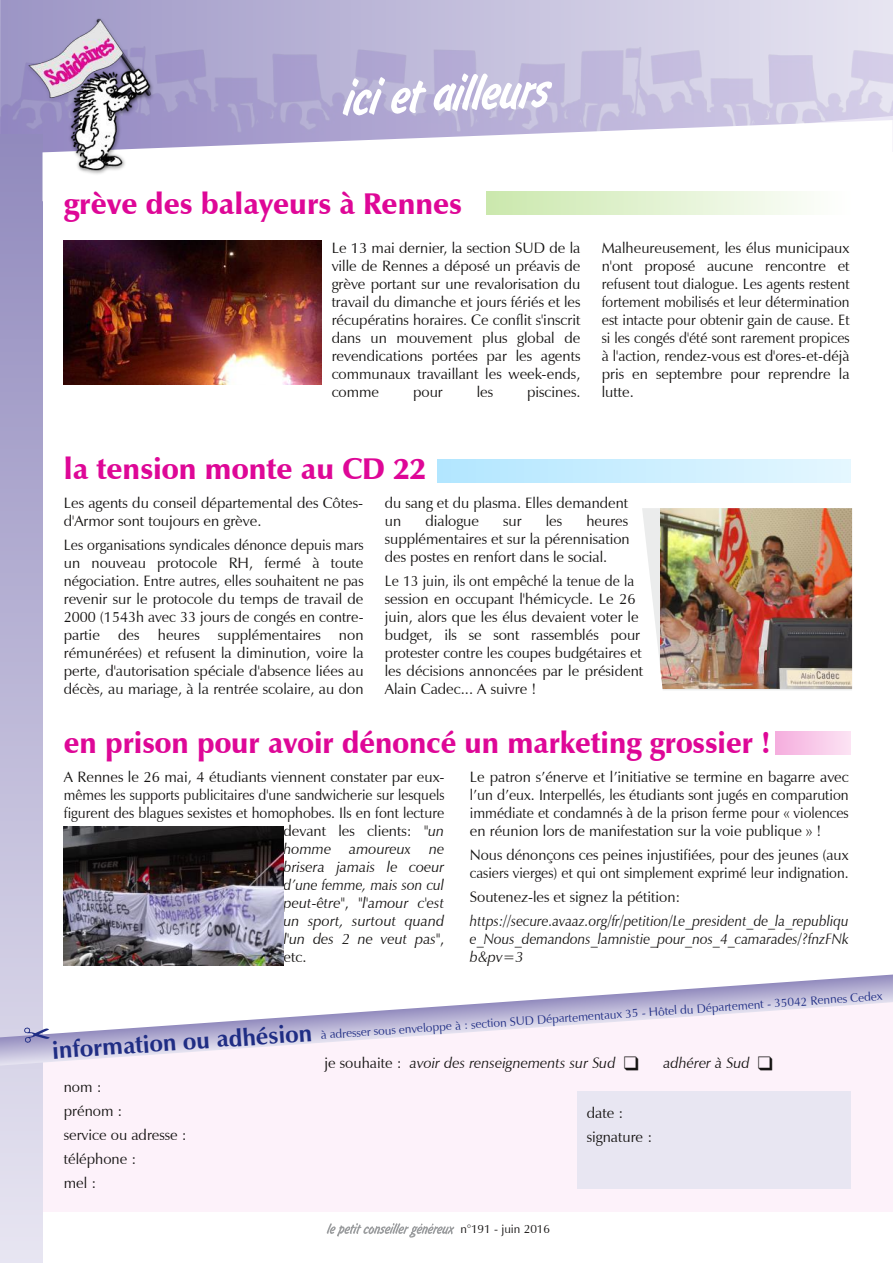
<style>
.page{position:relative;width:893px;height:1263px;background:#fff}
.page>*{position:absolute;margin:0;border:0;box-sizing:border-box;transform-origin:0 0}
.t1{font:900 30px "Zapf Humanist 601 BT";color:#de0797}
.t2{font:700 24px "Zapf Humanist 601 BT";color:#1f2d84}
.t3{font:15px/18px "Zapf Humanist 601 BT";color:#161413}
.t4{font:15px/18px "Zapf Humanist 601 BT";color:#161413;text-align:justify;scale:.96 1}
.t5{font:15px/18px "Zapf Humanist 601 BT";color:#161413;scale:.95 1}
.t6{font:italic 15px "Zapf Humanist 601 BT";color:#161413}
.t7{font:italic 15px/18px "Zapf Humanist 601 BT";color:#161413;text-align:justify;scale:.94 1}
.t8{font:15px "Zapf Humanist 601 BT";color:#161413;scale:.94 1}
.t9{font:italic 15px "Zapf Humanist 601 BT";color:#161413;scale:.96 1}
.t10{font:12px "Zapf Humanist 601 BT";color:#1f2d84}
.t11{font:12px "Zapf Humanist 601 BT";color:#161413}
.s1{font-style:italic}
.s2{font-style:normal}
</style>
<div class="page">
<svg style="left:0;top:0;width:893px;height:43px"></svg>
<img style="left:0;top:43px;width:893px;height:91px">
<div style="left:43px;top:1065px;width:850px;height:147px;background:#fdf2fa"></div>
<div style="left:0;top:134px;width:43px;height:1129px;background:linear-gradient(to bottom,#918abd,#e7e5f2)"></div>
<svg style="left:327px;top:1223px;width:127px;height:14px"></svg>
<svg style="left:0;top:974px;width:893px;height:91px"></svg>
<div style="left:577px;top:1091px;width:273px;height:97px;background:#e8e6f2"></div>
<svg style="left:24px;top:1026px;width:26px;height:17px"></svg>
<svg style="left:341px;top:77px;width:86px;height:39px"></svg>
<svg style="left:433px;top:73px;width:120px;height:39px"></svg>
<svg style="left:156px;top:120px;width:737px;height:81px"></svg>
<img style="left:26px;top:16px;width:130px;height:159px">
<div style="left:438px;top:460px;width:412px;height:23px;background:linear-gradient(to right,#b2e6ff,#e4f7ff)"></div>
<svg style="left:642px;top:508px;width:210px;height:182px"></svg>
<img style="left:660px;top:508px;width:192px;height:180px">
<div style="left:487px;top:191px;width:363px;height:23px;background:linear-gradient(to right,#cbe8ad,#fffffe)"></div>
<div style="left:776px;top:731px;width:74px;height:23px;background:linear-gradient(to right,#f5aede,#fce2f3)"></div>
<img style="left:64px;top:826px;width:219px;height:139px">
<img style="left:64px;top:240px;width:257px;height:144px">
<h1 class="t1" style="left:64px;top:185px;width:400px">grève des balayeurs à Rennes</h1>
<p class="t3" style="left:332px;top:239px;width:250px;text-align:justify">Le 13 mai dernier, la section SUD de la ville de Rennes a déposé un préavis de grève portant sur une revalorisation du travail du dimanche et jours fériés et les récupératins horaires. Ce conflit s'inscrit dans un mouvement plus global de revendications portées par les agents communaux travaillant les week-ends, comme</p>
<p class="t3" style="left:413px;top:383px;width:31px">pour</p>
<p class="t3" style="left:477px;top:383px;width:18px">les</p>
<p class="t3" style="left:527px;top:383px;width:55px">piscines.</p>
<p class="t3" style="left:602px;top:239px;width:249px;text-align:justify">Malheureusement, les élus municipaux n'ont proposé aucune rencontre et refusent tout dialogue. Les agents restent fortement mobilisés et leur détermination est intacte pour obtenir gain de cause. Et si les congés d'été sont rarement propices à l'action, rendez-vous est d'ores-et-déjà pris en septembre pour reprendre la lutte.</p>
<h1 class="t1" style="left:64px;top:451px;width:364px">la tension monte au CD 22</h1>
<p class="t3" style="left:64px;top:494px;width:301px">Les agents du conseil départemental des Côtes&shy;d'Armor sont toujours en grève.</p>
<p class="t4" style="left:64px;top:536px;width:314px">Les organisations syndicales dénonce depuis mars un nouveau protocole RH, fermé à toute négociation. Entre autres, elles souhaitent ne pas revenir sur le protocole du temps de travail de 2000 (1543h avec 33 jours de congés en contre&shy;partie des heures supplémentaires non rémunérées) et refusent la diminution, voire la perte, d'autorisation spéciale d'absence liées au décès, au mariage, à la rentrée scolaire, au don</p>
<p class="t3" style="left:385px;top:494px;width:245px">du sang et du plasma. Elles demandent un</p>
<p class="t3" style="left:385px;top:512px;width:246px;text-align:justify;text-indent:201px">heures supplémentaires et sur la pérennisation des postes en renfort dans le social.</p>
<p class="t5" style="left:385px;top:572px;width:273px">Le 13 juin, ils ont empêché la tenue de la session en occupant l'hémicycle. Le 26 juin, alors que les élus devaient voter le budget, ils se sont rassemblés pour protester contre les coupes budgétaires et les décisions annoncées par le président Alain Cadec... A suivre !</p>
<p class="t3" style="left:425px;top:512px;width:55px">dialogue</p>
<p class="t3" style="left:503px;top:512px;width:20px">sur</p>
<p class="t3" style="left:546px;top:512px;width:18px">les</p>
<h1 class="t1" style="left:64px;top:724px;width:708px">en prison pour avoir dénoncé un marketing grossier !</h1>
<p class="t3" style="left:64px;top:768px;width:382px">A Rennes le 26 mai, 4 étudiants viennent constater par eux-</p>
<p class="t8" style="left:64px;top:786px;width:406px">mêmes les supports publicitaires d'une sandwicherie sur lesquels</p>
<p class="t4" style="left:64px;top:804px;width:398px">figurent des blagues sexistes et homophobes. Ils en font lecture</p>
<p class="t3" style="left:284px;top:822px;width:162px">devant les clients: "<span class="s1">un</span></p>
<p class="t6" style="left:284px;top:840px;width:162px">homme amoureux ne</p>
<p class="t6" style="left:284px;top:858px;width:162px">brisera jamais le coeur</p>
<p class="t9" style="left:284px;top:876px;width:169px">d’une femme, mais son cul</p>
<p class="t6" style="left:284px;top:894px;width:162px">peut-être<span class="s2">", "</span>l'amour c'est</p>
<p class="t6" style="left:284px;top:912px;width:162px">un sport, surtout quand</p>
<p class="t6" style="left:284px;top:930px;width:162px">l'un des 2 ne veut pas<span class="s2">",</span></p>
<p class="t3" style="left:284px;top:948px;width:24px">etc.</p>
<p class="t3" style="left:470px;top:768px;width:380px;text-align:justify">Le patron s’énerve et l’initiative se termine en bagarre avec l’un d’eux. Interpellés, les étudiants sont jugés en comparution immédiate et condamnés à de la prison ferme pour « violences en réunion lors de manifestation sur la voie publique » !</p>
<p class="t3" style="left:470px;top:846px;width:380px">Nous dénonçons ces peines injustifiées, pour des jeunes (aux casiers vierges) et qui ont simplement exprimé leur indignation.</p>
<p class="t3" style="left:470px;top:888px;width:212px">Soutenez-les et signez la pétition:</p>
<p class="t7" style="left:470px;top:912px;width:404px">https://secure.avaaz.org/fr/petition/Le_president_de_la_republiqu e_Nous_demandons_lamnistie_pour_nos_4_camarades/?fnzFNk b&amp;pv=3</p>
<h2 class="t2" style="left:51px;top:1036px;width:262px;rotate:-4deg">information ou adhésion</h2>
<p class="t3" style="left:64px;top:1074px;width:124px;line-height:24px">nom :<br>prénom :<br>service ou adresse : téléphone :<br>mel :</p>
<p class="t10" style="left:320px;top:1027px;width:565px;rotate:-4deg">à adresser sous enveloppe à : section SUD Départementaux 35 - Hôtel du Département - 35042 Rennes Cedex</p>
<p class="t6" style="left:324px;top:1053px;width:316px"><span class="s2">je souhaite :</span> avoir des renseignements sur Sud ❑</p>
<p class="t6" style="left:663px;top:1053px;width:111px">adhérer à Sud ❑</p>
<p class="t3" style="left:587px;top:1101px;width:67px;line-height:24px">date : signature :</p>
<p class="t11" style="left:461px;top:1221px;width:91px">n°191 - juin 2016</p>
</div>
